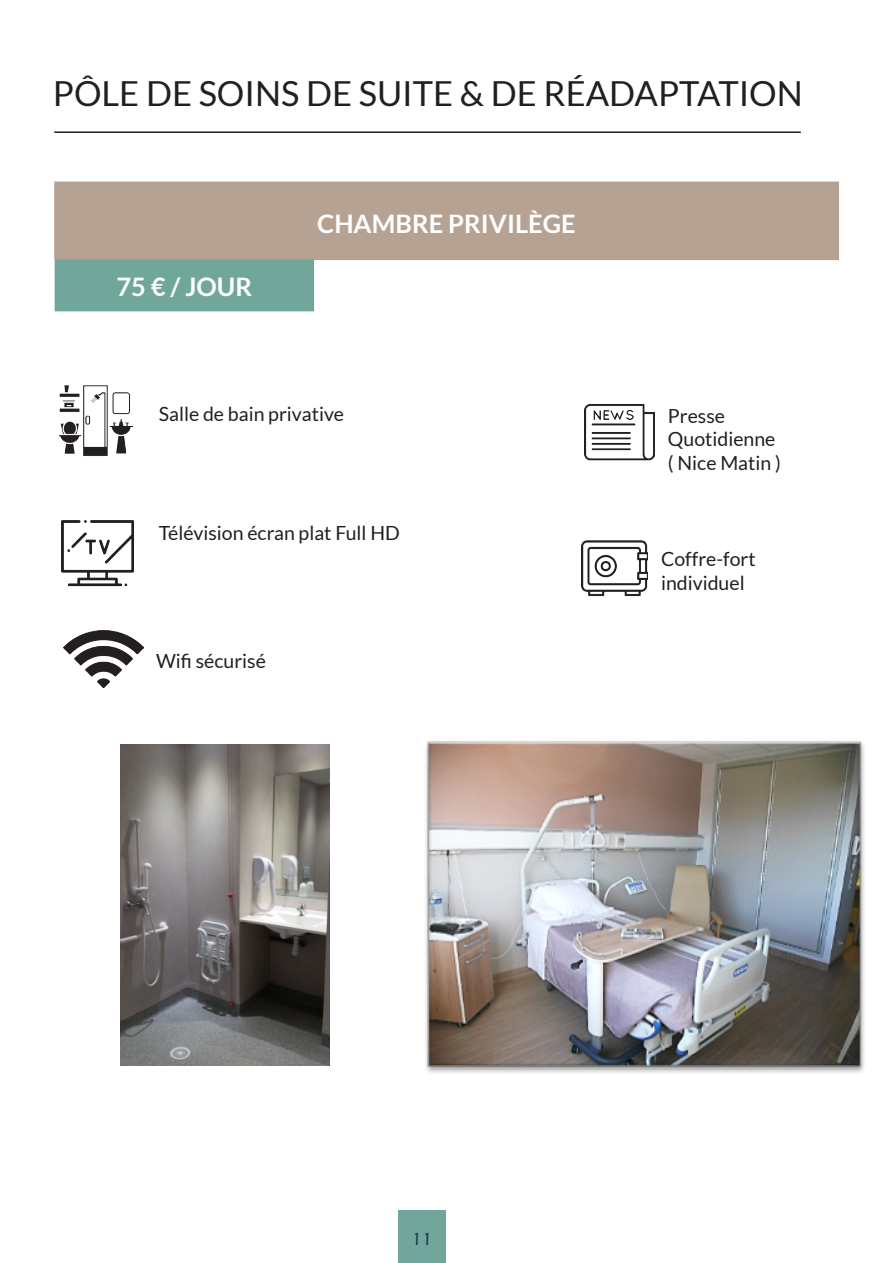
<style>
.page{position:relative;width:893px;height:1263px;background:#fff}
.page>*{position:absolute;margin:0;border:0;box-sizing:border-box;transform-origin:0 0}
.t1{font:34.5px "Lato";color:#231f20}
.t2{font:700 25.5px "Lato";color:#fff}
.t3{font:19.5px/23.4px "Lato";color:#231f20}
.t4{font:500 18px "Eras ITC";color:#223854}
</style>
<div class="page">
<hr style="left:54px;top:131px;width:747px;height:2px;background:#231f20">
<div style="left:55px;top:182px;width:783px;height:77px;background:#b6a292"></div>
<div style="left:54px;top:182px;width:785px;height:78px;border:2px solid #b6a292"></div>
<div style="left:55px;top:260px;width:258px;height:51px;background:#71a79b"></div>
<div style="left:398px;top:1211px;width:47px;height:52px;background:#71a79b"></div>
<img style="left:425px;top:741px;width:440px;height:332px">
<img style="left:60px;top:385px;width:72px;height:71px">
<img style="left:63px;top:630px;width:81px;height:59px">
<img style="left:62px;top:520px;width:72px;height:67px">
<img style="left:582px;top:540px;width:65px;height:57px">
<img style="left:584px;top:403px;width:70px;height:58px">
<img style="left:120px;top:744px;width:210px;height:321px">
<p class="t1" style="left:53px;top:74px;width:751px">PÔLE DE SOINS DE SUITE &amp; DE RÉADAPTATION</p>
<p class="t2" style="left:116px;top:272px;width:137px">75 € / JOUR</p>
<p class="t2" style="left:317px;top:209px;width:260px">CHAMBRE PRIVILÈGE</p>
<p class="t3" style="left:159px;top:402px;width:187px">Salle de bain privative</p>
<p class="t3" style="left:159px;top:521px;width:242px">Télévision écran plat Full HD</p>
<p class="t3" style="left:156px;top:649px;width:111px">Wifi sécurisé</p>
<p class="t3" style="left:668px;top:404px;width:109px">Presse<br>Quotidienne</p>
<p class="t3" style="left:668px;top:451px;width:114px">( Nice Matin )</p>
<p class="t3" style="left:661px;top:547px;width:96px">Coffre-fort individuel</p>
<p class="t4" style="left:412px;top:1229px;width:22px">11</p>
</div>
